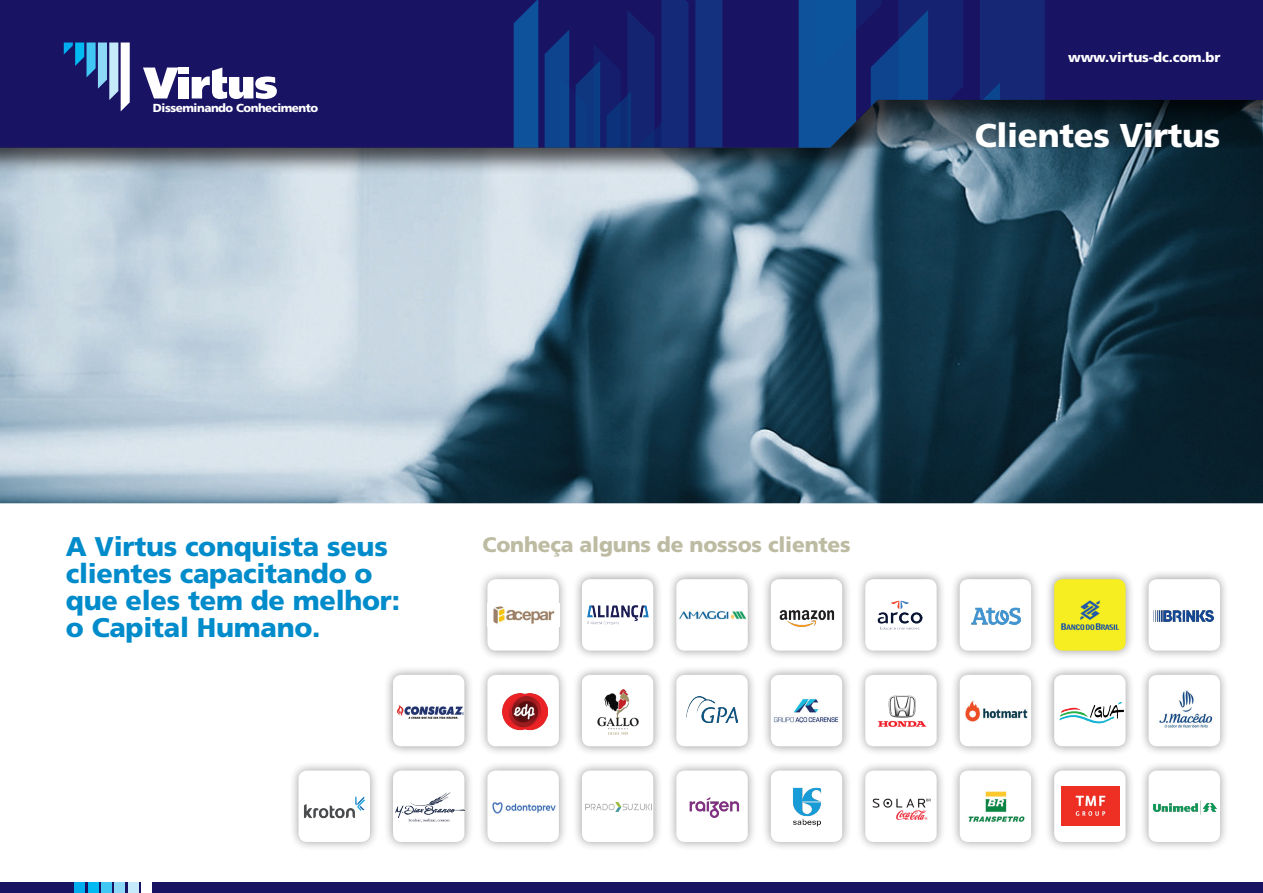
<style>
.page{position:relative;width:1263px;height:893px;background:#fff}
.page>*{position:absolute;margin:0;border:0;box-sizing:border-box;transform-origin:0 0}
.t1{font:900 33px "Frutiger LT Std";letter-spacing:-.01em;color:#fff}
.t2{font:900 27px/27px "Frutiger LT Std";letter-spacing:-.01em;color:#008bcb}
.t3{font:900 21px "Frutiger LT Std";letter-spacing:-.01em;color:#bdbba2}
.t4{font:900 13.5px "Frutiger LT Std";letter-spacing:-.01em;color:#fff}
.t5{font:900 11.7px "Frutiger LT Std";letter-spacing:-.04em;color:#fff}
</style>
<div class="page">
<div style="left:289px;top:761px;width:91px;height:90px;background:#231f20;opacity:.45"></div>
<div style="left:298px;top:770px;width:72px;height:72px;background:#fff;border-radius:9px"></div>
<div style="left:384px;top:761px;width:90px;height:90px;background:#231f20;opacity:.45"></div>
<div style="left:393px;top:770px;width:71px;height:72px;background:#fff;border-radius:9px"></div>
<div style="left:478px;top:761px;width:90px;height:90px;background:#231f20;opacity:.45"></div>
<div style="left:487px;top:770px;width:72px;height:72px;background:#fff;border-radius:9px"></div>
<div style="left:572px;top:761px;width:91px;height:90px;background:#231f20;opacity:.45"></div>
<div style="left:582px;top:770px;width:71px;height:72px;background:#fff;border-radius:9px"></div>
<div style="left:667px;top:761px;width:90px;height:90px;background:#231f20;opacity:.45"></div>
<div style="left:676px;top:770px;width:72px;height:72px;background:#fff;border-radius:9px"></div>
<div style="left:761px;top:761px;width:91px;height:90px;background:#231f20;opacity:.45"></div>
<div style="left:771px;top:770px;width:71px;height:72px;background:#fff;border-radius:9px"></div>
<div style="left:856px;top:761px;width:90px;height:90px;background:#231f20;opacity:.45"></div>
<div style="left:865px;top:770px;width:72px;height:72px;background:#fff;border-radius:9px"></div>
<div style="left:950px;top:761px;width:91px;height:90px;background:#231f20;opacity:.45"></div>
<div style="left:960px;top:770px;width:71px;height:72px;background:#fff;border-radius:9px"></div>
<div style="left:1045px;top:761px;width:90px;height:90px;background:#231f20;opacity:.45"></div>
<div style="left:1054px;top:770px;width:71px;height:72px;background:#fff;border-radius:9px"></div>
<div style="left:1139px;top:761px;width:90px;height:90px;background:#231f20;opacity:.45"></div>
<div style="left:1148px;top:770px;width:72px;height:72px;background:#fff;border-radius:9px"></div>
<div style="left:384px;top:665px;width:90px;height:91px;background:#231f20;opacity:.45"></div>
<div style="left:393px;top:675px;width:71px;height:71px;background:#fff;border-radius:9px"></div>
<div style="left:478px;top:665px;width:90px;height:91px;background:#231f20;opacity:.45"></div>
<div style="left:487px;top:675px;width:72px;height:71px;background:#fff;border-radius:9px"></div>
<div style="left:572px;top:665px;width:91px;height:91px;background:#231f20;opacity:.45"></div>
<div style="left:582px;top:675px;width:71px;height:71px;background:#fff;border-radius:9px"></div>
<div style="left:667px;top:665px;width:90px;height:91px;background:#231f20;opacity:.45"></div>
<div style="left:676px;top:675px;width:72px;height:71px;background:#fff;border-radius:9px"></div>
<div style="left:761px;top:665px;width:91px;height:91px;background:#231f20;opacity:.45"></div>
<div style="left:771px;top:675px;width:71px;height:71px;background:#fff;border-radius:9px"></div>
<div style="left:856px;top:665px;width:90px;height:91px;background:#231f20;opacity:.45"></div>
<div style="left:865px;top:675px;width:72px;height:71px;background:#fff;border-radius:9px"></div>
<div style="left:950px;top:665px;width:91px;height:91px;background:#231f20;opacity:.45"></div>
<div style="left:960px;top:675px;width:71px;height:71px;background:#fff;border-radius:9px"></div>
<div style="left:1045px;top:665px;width:90px;height:91px;background:#231f20;opacity:.45"></div>
<div style="left:1054px;top:675px;width:71px;height:71px;background:#fff;border-radius:9px"></div>
<div style="left:1139px;top:665px;width:90px;height:91px;background:#231f20;opacity:.45"></div>
<div style="left:1148px;top:675px;width:72px;height:71px;background:#fff;border-radius:9px"></div>
<div style="left:572px;top:570px;width:91px;height:90px;background:#231f20;opacity:.45"></div>
<div style="left:582px;top:579px;width:71px;height:72px;background:#fff;border-radius:9px"></div>
<div style="left:667px;top:570px;width:90px;height:90px;background:#231f20;opacity:.45"></div>
<div style="left:676px;top:579px;width:72px;height:72px;background:#fff;border-radius:9px"></div>
<div style="left:761px;top:570px;width:91px;height:90px;background:#231f20;opacity:.45"></div>
<div style="left:771px;top:579px;width:71px;height:72px;background:#fff;border-radius:9px"></div>
<div style="left:856px;top:570px;width:90px;height:90px;background:#231f20;opacity:.45"></div>
<div style="left:865px;top:579px;width:72px;height:72px;background:#fff;border-radius:9px"></div>
<div style="left:950px;top:570px;width:91px;height:90px;background:#231f20;opacity:.45"></div>
<div style="left:960px;top:579px;width:71px;height:72px;background:#fff;border-radius:9px"></div>
<div style="left:1045px;top:570px;width:90px;height:90px;background:#231f20;opacity:.45"></div>
<div style="left:1054px;top:579px;width:71px;height:72px;background:#f7ee21;border-radius:9px"></div>
<div style="left:1139px;top:570px;width:90px;height:90px;background:#231f20;opacity:.45"></div>
<div style="left:1148px;top:579px;width:72px;height:72px;background:#fff;border-radius:9px"></div>
<div style="left:0;top:0;width:1263px;height:148px;background:#191364"></div>
<div style="left:695px;top:0;width:27px;height:99px;background:#14317f"></div>
<svg style="left:514px;top:0;width:174px;height:99px"></svg>
<svg style="left:799px;top:0;width:246px;height:99px"></svg>
<svg style="left:143px;top:68px;width:36px;height:30px"></svg>
<div style="left:179px;top:77px;width:10px;height:21px;background:#fff"></div>
<div style="left:179px;top:68px;width:10px;height:6px;background:#fff"></div>
<svg style="left:192px;top:68px;width:85px;height:31px"></svg>
<svg style="left:64px;top:43px;width:66px;height:56px"></svg>
<div style="left:0;top:882px;width:1263px;height:11px;background:#191364"></div>
<div style="left:141px;top:882px;width:11px;height:11px;background:#fff"></div>
<div style="left:128px;top:882px;width:10px;height:11px;background:#c6eafa"></div>
<div style="left:115px;top:882px;width:10px;height:11px;background:#8dd7f7"></div>
<div style="left:101px;top:882px;width:11px;height:11px;background:#40c7f4"></div>
<div style="left:88px;top:882px;width:10px;height:11px;background:#00baf1"></div>
<div style="left:75px;top:882px;width:10px;height:11px;background:#00aeef"></div>
<div style="left:0;top:99px;width:1263px;height:407px;background:#231f20;opacity:.75"></div>
<svg style="left:782px;top:100px;width:480px;height:96px"></svg>
<div style="left:478px;top:570px;width:90px;height:90px;background:#231f20;opacity:.45"></div>
<div style="left:487px;top:579px;width:72px;height:72px;background:#fff;border-radius:9px"></div>
<img style="left:493px;top:606px;width:62px;height:18px">
<img style="left:587px;top:606px;width:61px;height:18px">
<img style="left:679px;top:611px;width:68px;height:8px">
<img style="left:779px;top:610px;width:56px;height:17px">
<img style="left:877px;top:600px;width:45px;height:30px">
<img style="left:971px;top:608px;width:49px;height:16px">
<img style="left:1061px;top:600px;width:58px;height:30px">
<img style="left:1155px;top:611px;width:58px;height:10px">
<img style="left:398px;top:705px;width:65px;height:13px">
<img style="left:502px;top:694px;width:45px;height:37px">
<img style="left:687px;top:697px;width:51px;height:26px">
<img style="left:773px;top:699px;width:66px;height:24px">
<img style="left:878px;top:695px;width:49px;height:32px">
<img style="left:965px;top:700px;width:63px;height:22px">
<img style="left:1059px;top:702px;width:65px;height:22px">
<img style="left:1159px;top:690px;width:54px;height:38px">
<img style="left:304px;top:796px;width:62px;height:23px">
<img style="left:395px;top:792px;width:69px;height:29px">
<img style="left:492px;top:802px;width:64px;height:12px">
<img style="left:586px;top:803px;width:64px;height:8px">
<img style="left:689px;top:797px;width:51px;height:21px">
<img style="left:793px;top:787px;width:29px;height:40px">
<img style="left:872px;top:798px;width:59px;height:22px">
<img style="left:968px;top:791px;width:57px;height:31px">
<img style="left:1061px;top:787px;width:59px;height:39px">
<img style="left:1153px;top:800px;width:64px;height:15px">
<img style="left:597px;top:689px;width:42px;height:46px">
<p class="t5" style="left:153px;top:100px;width:167px">Disseminando Conhecimento</p>
<p class="t4" style="left:1068px;top:49px;width:154px">www.virtus-dc.com.br</p>
<p class="t1" style="left:975px;top:115px;width:247px">Clientes Virtus</p>
<p class="t2" style="left:66px;top:533px;width:335px">A Virtus conquista seus clientes capacitando o que eles tem de melhor: o Capital Humano.</p>
<p class="t3" style="left:483px;top:531px;width:370px">Conheça alguns de nossos clientes</p>
</div>
